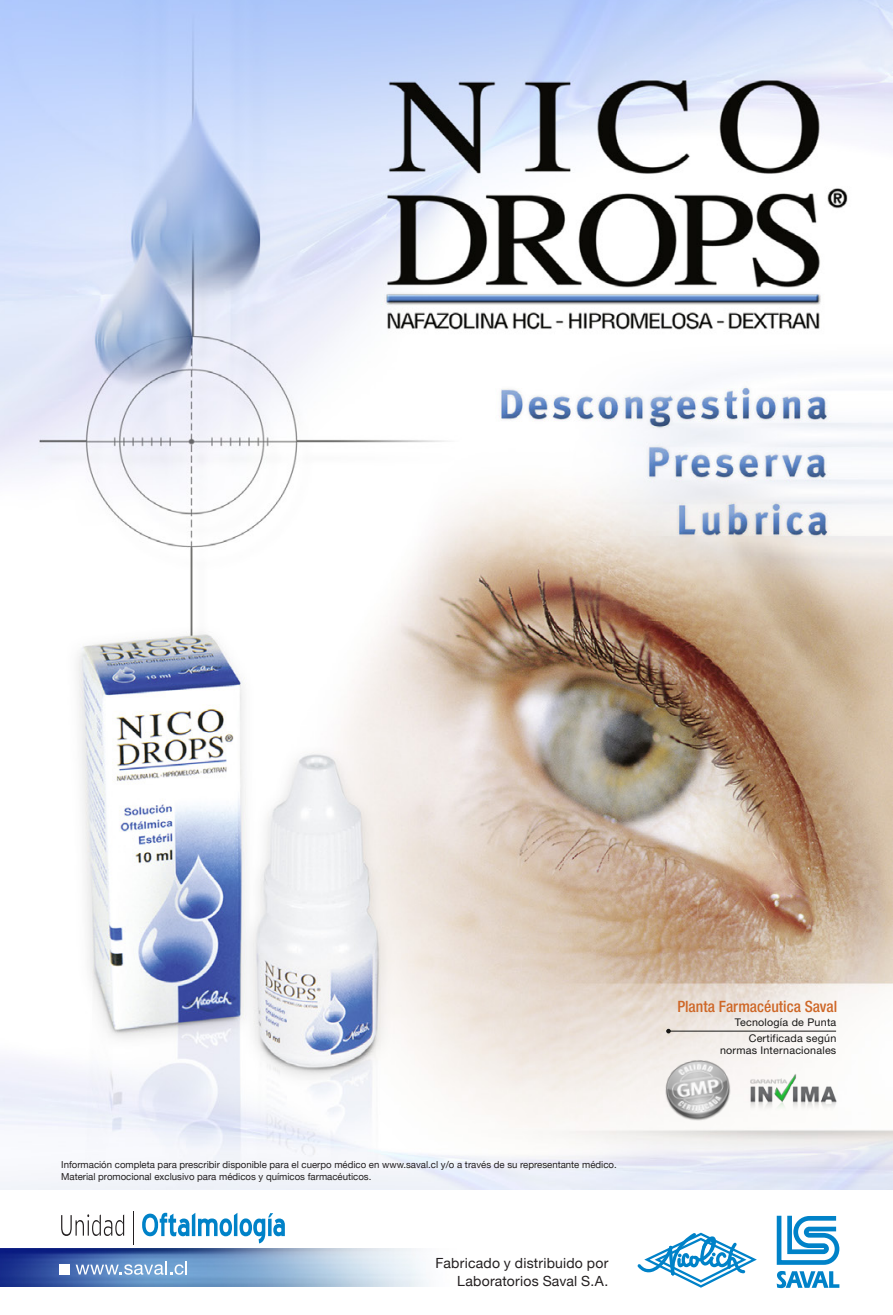
<style>
.page{position:relative;width:893px;height:1315px;background:#fff}
.page>*{position:absolute;margin:0;border:0;box-sizing:border-box;transform-origin:0 0}
.t1{font:500 condensed 15.58px "Helvetica Neue";color:#ce6727}
.plain_text{font:14px "Helvetica Neue";letter-spacing:.015em;color:#231f20}
.t2{font:10.67px/15.6px "Helvetica Neue";letter-spacing:.02em;color:#181716;text-align:right}
.t3{font:9.62px "Helvetica Neue";color:#231f20}
</style>
<div class="page">
<img style="left:0;top:0;width:893px;height:1190px">
<img style="left:0;top:1248px;width:429px;height:38px">
<svg style="left:76px;top:1260px;width:111px;height:14px;background:#8badd5"></svg>
<div style="left:59px;top:1264px;width:10px;height:10px;background:#fff"></div>
<svg style="left:776px;top:1215px;width:64px;height:73px"></svg>
<svg style="left:637px;top:1232px;width:120px;height:55px"></svg>
<svg style="left:61px;top:1214px;width:63px;height:22px"></svg>
<svg style="left:142px;top:1212px;width:143px;height:31px"></svg>
<hr style="left:133px;top:1211px;width:1px;height:34px;background:#231f20">
<img style="left:659px;top:1052px;width:79px;height:74px">
<img style="left:749px;top:1073px;width:89px;height:53px">
<hr style="left:668px;top:1030px;width:168px;height:1px;background:#181716">
<svg style="left:666px;top:1028px;width:5px;height:5px"></svg>
<p class="t3" style="left:61px;top:1159px;width:557px">Información completa para prescribir disponible para el cuerpo médico en www.saval.cl y/o a través de su representante médico.</p>
<p class="t3" style="left:61px;top:1170px;width:312px">Material promocional exclusivo para médicos y químicos farmacéuticos.</p>
<p class="plain_text" style="left:436px;top:1255px;width:174px">Fabricado y distribuido por</p>
<p class="plain_text" style="left:457px;top:1272px;width:153px">Laboratorios Saval S.A.</p>
<p class="t1" style="left:677px;top:996px;width:161px">Planta Farmacéutica Saval</p>
<p class="t2" style="left:735px;top:1014px;width:103px">Tecnología de Punta<br>Certificada según</p>
<p class="t2" style="left:720px;top:1042px;width:118px">normas Internacionales</p>
</div>
